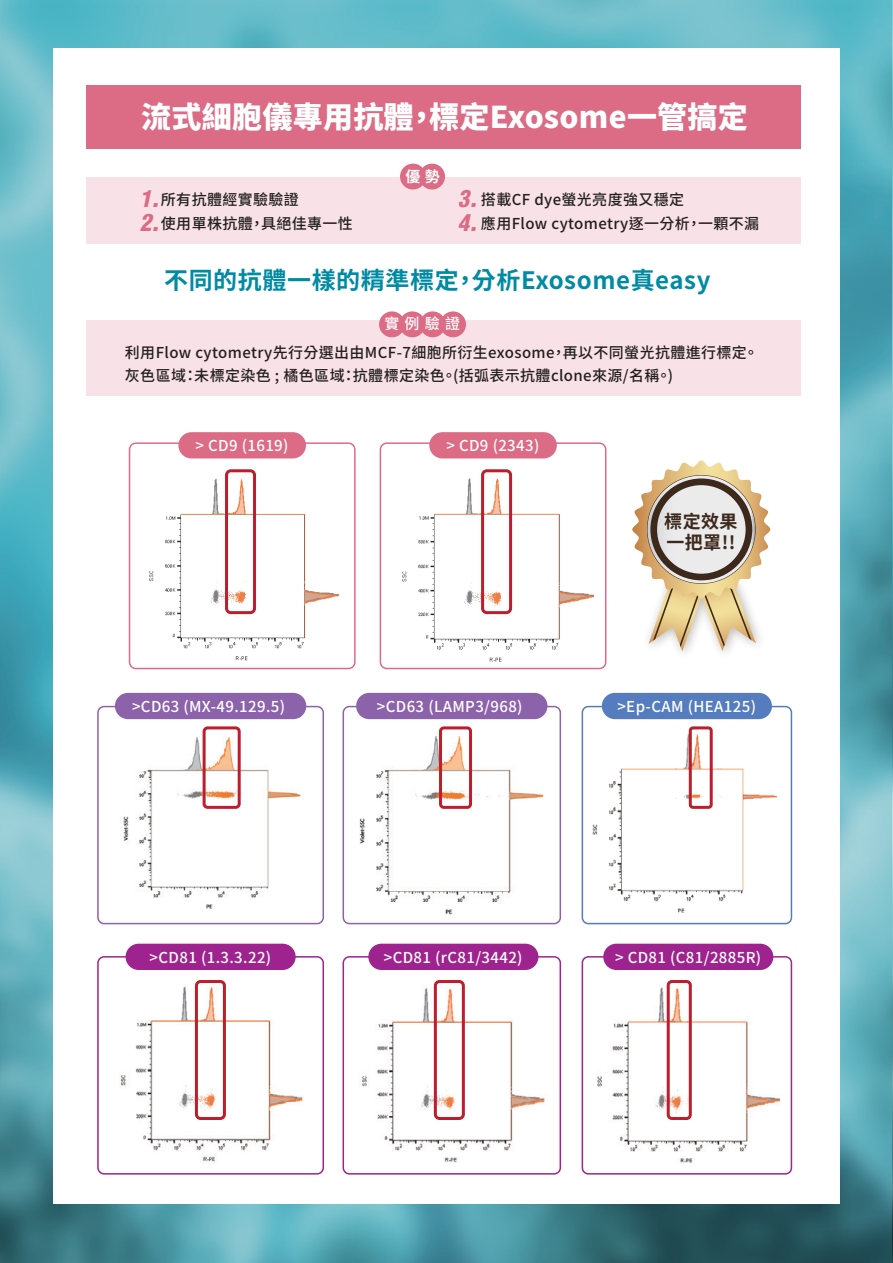
<style>
.page{position:relative;width:893px;height:1263px;background:#fff}
.page>*{position:absolute;margin:0;border:0;box-sizing:border-box;transform-origin:0 0}
.t1{font:900 30px "Noto Sans CJ Ktc";letter-spacing:.01em;color:#fff}
.t2{font:700 24px "Noto Sans CJ Ktc";letter-spacing:.025em;color:#008aa4}
.t3{font:italic 900 condensed 22.95px/24.2px "Helvetica LT";color:#dc6c85}
.t4{font:700 18px/21px "Noto Sans CJ Ktc";letter-spacing:.025em;color:#3d281c}
.t5{font:500 15px/24px "Noto Sans CJ Ktc";letter-spacing:.025em;color:#231f20}
.t6{font:500 15px "Noto Sans CJ Ktc";letter-spacing:.025em;color:#fff}
.t7{font:700 15px "Noto Sans CJ Ktc";color:#fff}
</style>
<div class="page">
<img style="left:0;top:0;width:893px;height:1263px">
<div style="left:53px;top:48px;width:787px;height:1155px;background:#fff"></div>
<div style="left:129px;top:442px;width:227px;height:227px;border:2px solid #dc6c85;border-radius:6px"></div>
<div style="left:97px;top:706px;width:227px;height:218px;border:2px solid #8c62aa;border-radius:6px"></div>
<div style="left:343px;top:706px;width:218px;height:218px;border:2px solid #8c62aa;border-radius:6px"></div>
<div style="left:582px;top:706px;width:210px;height:218px;border:2px solid #547cbf;border-radius:6px"></div>
<div style="left:97px;top:956px;width:227px;height:218px;border:2px solid #9f238e;border-radius:6px"></div>
<div style="left:343px;top:956px;width:218px;height:218px;border:2px solid #9f238e;border-radius:6px"></div>
<div style="left:582px;top:956px;width:210px;height:218px;border:2px solid #9f238e;border-radius:6px"></div>
<div style="left:380px;top:442px;width:226px;height:227px;border:2px solid #dc6c85;border-radius:6px"></div>
<div style="left:86px;top:177px;width:715px;height:67px;background:#f8e2e7"></div>
<div style="left:86px;top:85px;width:715px;height:64px;background:#dc6c85"></div>
<div style="left:86px;top:321px;width:715px;height:75px;background:#f8e2e7"></div>
<div style="left:400px;top:164px;width:26px;height:25px;background:#dc6c85;border-radius:50%"></div>
<div style="left:419px;top:164px;width:26px;height:25px;background:#dc6c85;border-radius:50%"></div>
<div style="left:379px;top:311px;width:26px;height:26px;background:#dc6c85;border-radius:50%"></div>
<div style="left:399px;top:311px;width:26px;height:26px;background:#dc6c85;border-radius:50%"></div>
<div style="left:420px;top:311px;width:26px;height:26px;background:#dc6c85;border-radius:50%"></div>
<div style="left:440px;top:311px;width:26px;height:26px;background:#dc6c85;border-radius:50%"></div>
<div style="left:178px;top:432px;width:128px;height:26px;background:#dc6c85;border-radius:13px"></div>
<div style="left:115px;top:693px;width:191px;height:26px;background:#8c62aa;border-radius:13px"></div>
<div style="left:356px;top:693px;width:191px;height:26px;background:#8c62aa;border-radius:13px"></div>
<div style="left:602px;top:693px;width:170px;height:26px;background:#547cbf;border-radius:13px"></div>
<div style="left:126px;top:944px;width:170px;height:26px;background:#9f238e;border-radius:13px"></div>
<div style="left:368px;top:944px;width:170px;height:26px;background:#9f238e;border-radius:13px"></div>
<div style="left:603px;top:944px;width:170px;height:26px;background:#9f238e;border-radius:13px"></div>
<div style="left:429px;top:432px;width:128px;height:26px;background:#dc6c85;border-radius:13px"></div>
<img style="left:149px;top:479px;width:191px;height:182px">
<img style="left:402px;top:477px;width:193px;height:185px">
<img style="left:123px;top:736px;width:178px;height:173px">
<img style="left:359px;top:735px;width:185px;height:180px">
<img style="left:592px;top:729px;width:185px;height:184px">
<img style="left:597px;top:985px;width:184px;height:178px">
<img style="left:121px;top:985px;width:182px;height:177px">
<img style="left:362px;top:985px;width:183px;height:178px">
<svg style="left:632px;top:460px;width:138px;height:191px"></svg>
<div style="left:225px;top:469px;width:31px;height:145px;border:3px solid #be1d2c;border-radius:4px"></div>
<div style="left:195px;top:980px;width:31px;height:140px;border:3px solid #be1d2c;border-radius:4px"></div>
<div style="left:434px;top:980px;width:31px;height:140px;border:3px solid #be1d2c;border-radius:4px"></div>
<div style="left:667px;top:980px;width:25px;height:140px;border:3px solid #be1d2c;border-radius:4px"></div>
<div style="left:203px;top:726px;width:38px;height:83px;border:3px solid #be1d2c;border-radius:4px"></div>
<div style="left:439px;top:726px;width:33px;height:83px;border:3px solid #be1d2c;border-radius:3px"></div>
<div style="left:689px;top:726px;width:24px;height:83px;border:3px solid #be1d2c;border-radius:3px"></div>
<div style="left:481px;top:469px;width:31px;height:145px;border:3px solid #be1d2c;border-radius:4px"></div>
<h1 class="t1" style="left:141px;top:100px;width:608px">流式細胞儀專用抗體，標定Exosome一管搞定</h1>
<p class="t7" style="left:405px;top:168px;width:36px">優勢</p>
<h3 class="t3" style="left:140px;top:186px;width:21px">1.<br>2.</h3>
<h3 class="t3" style="left:458px;top:186px;width:21px">3.<br>4.</h3>
<p class="t5" style="left:161px;top:188px;width:193px">所有抗體經實驗驗證<br>使用單株抗體，具絕佳專一性</p>
<p class="t5" style="left:481px;top:188px;width:280px">搭載CF dye螢光亮度強又穩定<br>應用Flow cytometry逐一分析，一顆不漏</p>
<h2 class="t2" style="left:164px;top:267px;width:548px">不同的抗體一樣的精準標定，分析Exosome真easy</h2>
<p class="t6" style="left:384px;top:315px;width:77px">實例驗證</p>
<p class="t5" style="left:125px;top:342px;width:635px;line-height:22.5px">利用Flow cytometry先行分選出由MCF-7細胞所衍生exosome，再以不同螢光抗體進行標定。灰色區域：未標定染色 ; 橘色區域：抗體標定染色。(括弧表示抗體clone來源/名稱。)</p>
<p class="t6" style="left:195px;top:437px;width:94px">&gt; CD9 (1619)</p>
<p class="t6" style="left:446px;top:437px;width:94px">&gt; CD9 (2343)</p>
<p class="t4" style="left:664px;top:511px;width:75px">標定效果一把罩!!</p>
<p class="t6" style="left:132px;top:697px;width:155px">&gt;CD63 (MX-49.129.5)</p>
<p class="t6" style="left:377px;top:697px;width:147px">&gt;CD63 (LAMP3/968)</p>
<p class="t6" style="left:617px;top:697px;width:140px">&gt;Ep-CAM (HEA125)</p>
<p class="t6" style="left:150px;top:949px;width:123px">&gt;CD81 (1.3.3.22)</p>
<p class="t6" style="left:384px;top:949px;width:140px">&gt;CD81 (rC81/3442)</p>
<p class="t6" style="left:615px;top:949px;width:148px">&gt; CD81 (C81/2885R)</p>
</div>
